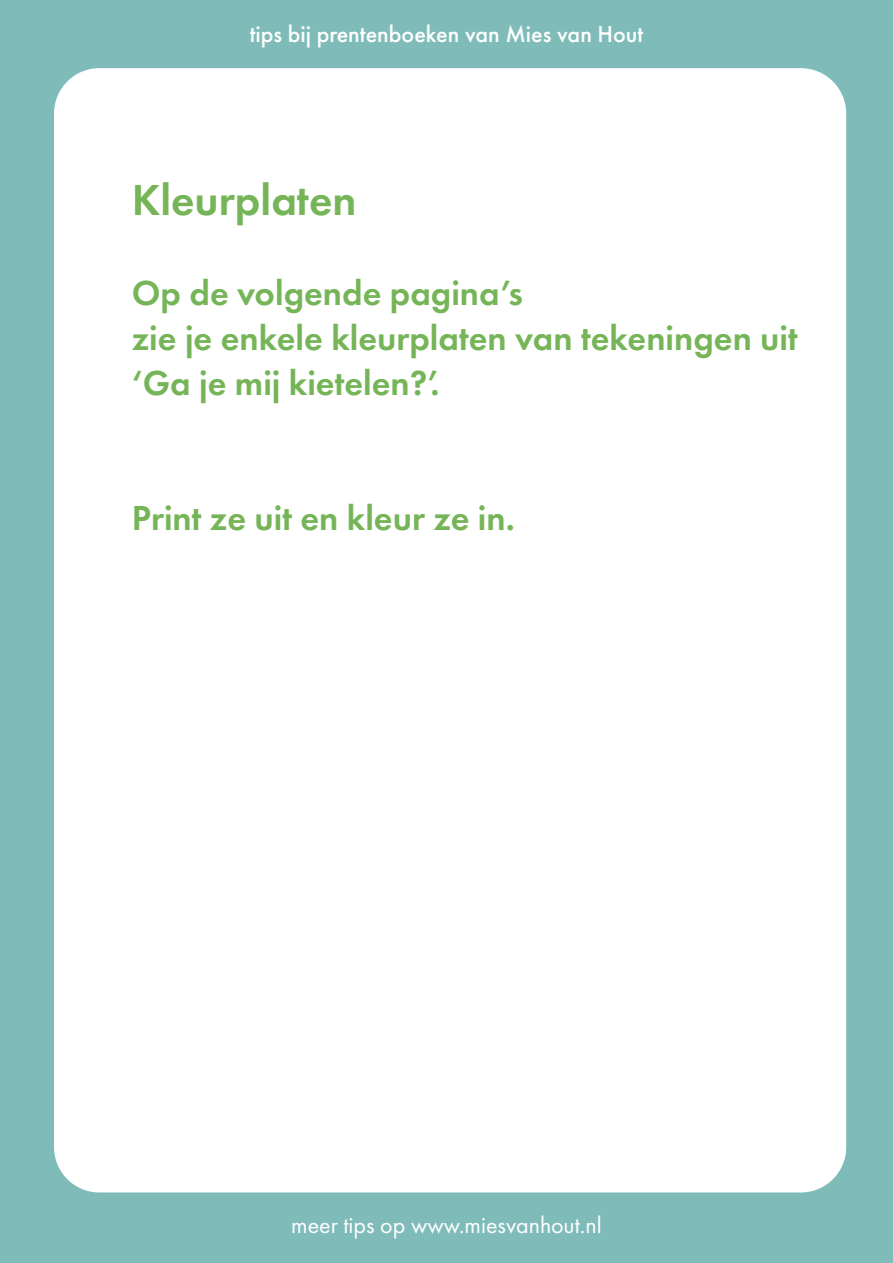
<style>
.page{position:relative;width:893px;height:1263px;background:#7fbcb9}
.page>*{position:absolute;margin:0;border:0;box-sizing:border-box;transform-origin:0 0}
.t1{font:600 45px "Futura PT";color:#75b558}
.t2{font:600 36px/45px "Futura PT";color:#75b558}
.t3{font:500 24px "Futura PT";color:#fff}
.t4{font:24px "Futura PT";color:#fff}
</style>
<div class="page">
<div style="left:55px;top:69px;width:790px;height:1123px;background:#fff;border-radius:45px"></div>
<p class="t3" style="left:250px;top:20px;width:395px">tips bij prentenboeken van Mies van Hout</p>
<p class="t1" style="left:132px;top:172px;width:226px">Kleurplaten</p>
<p class="t2" style="left:132px;top:270px;width:667px">Op de volgende pagina’s<br>zie je enkele kleurplaten van tekeningen uit ‘Ga je mij kietelen?’.</p>
<p class="t2" style="left:132px;top:495px;width:384px">Print ze uit en kleur ze in.</p>
<p class="t4" style="left:291px;top:1210px;width:312px">meer tips op www.miesvanhout.nl</p>
</div>
